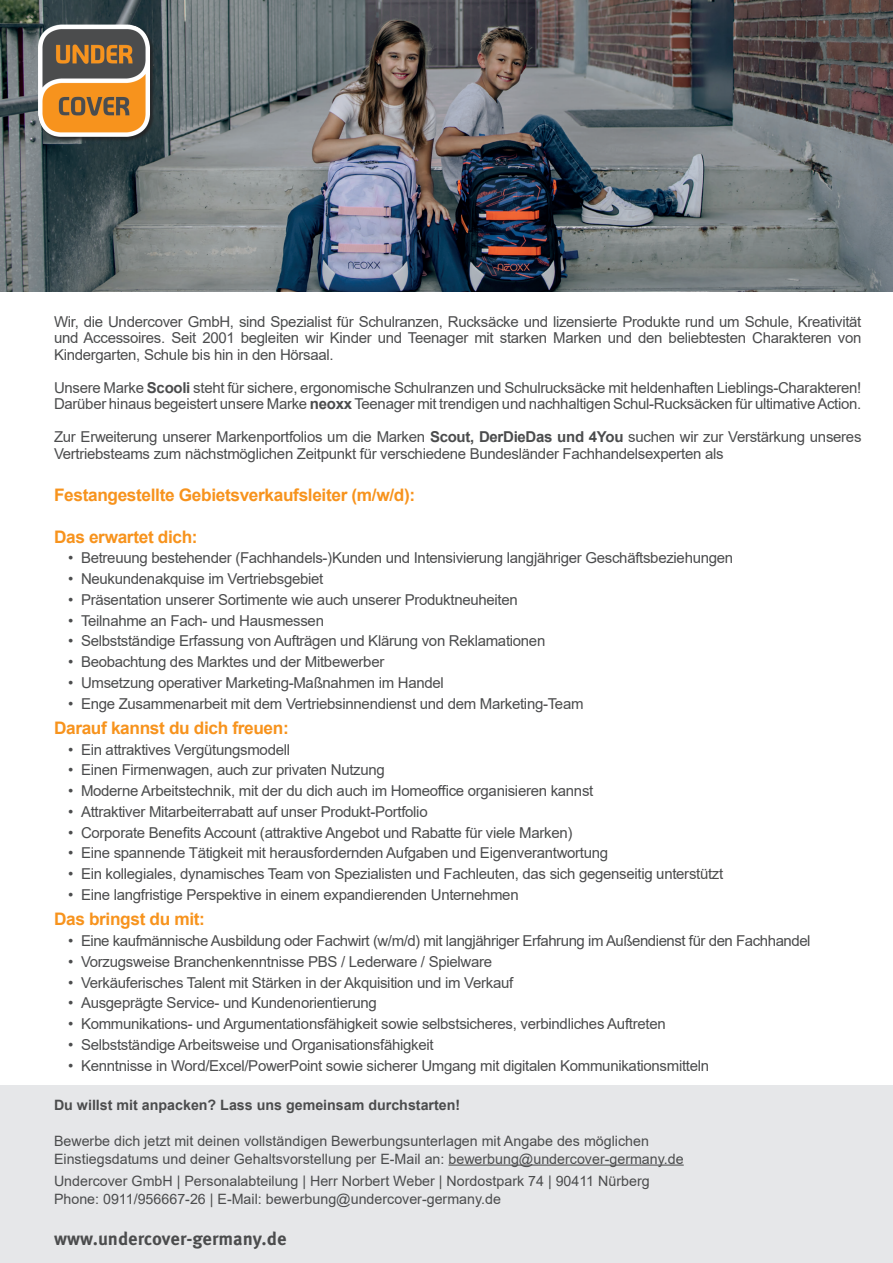
<style>
.page{position:relative;width:893px;height:1263px;background:#fff}
.page>*{position:absolute;margin:0;border:0;box-sizing:border-box;transform-origin:0 0}
.t1{font:700 18.3px "Meta Pro";color:#4b4c4d}
.t2{font:700 17.25px "Arial";letter-spacing:-.02em;color:#f7931d}
.t3{font:15px/16.5px "Arial";letter-spacing:-.02em;color:#4b4c4d}
.t4{font:14.25px/18px "Arial";color:#4b4c4d}
.t5{font:700 14.25px "Arial";color:#4b4c4d}
.s1{font-weight:700}
</style>
<div class="page">
<div style="left:0;top:1086px;width:893px;height:177px;background:#e6e7e9"></div>
<img style="left:0;top:0;width:893px;height:291px">
<img style="left:24px;top:21px;width:137px;height:125px">
<hr style="left:448px;top:1164px;width:236px;height:1px;background:#4b4c4d">
<p class="t3" style="left:54px;top:313px;width:809px;text-align:justify">Wir, die Undercover GmbH, sind Spezialist für Schulranzen, Rucksäcke und lizensierte Produkte rund um Schule, Kreativität und Accessoires. Seit 2001 begleiten wir Kinder und Teenager mit starken Marken und den beliebtesten Charakteren von Kindergarten, Schule bis hin in den Hörsaal.</p>
<p class="t3" style="left:54px;top:379px;width:809px">Unsere Marke <span class="s1">Scooli</span> steht für sichere, ergonomische Schulranzen und Schulrucksäcke mit heldenhaften Lieblings-Charakteren!<br>Darüber hinaus begeistert unsere Marke <span class="s1">neoxx</span> Teenager mit trendigen und nachhaltigen Schul-Rucksäcken für ultimative Action.</p>
<p class="t3" style="left:54px;top:429px;width:809px">Zur Erweiterung unserer Markenportfolios um die Marken <span class="s1">Scout, DerDieDas und 4You</span> suchen wir zur Verstärkung unseres<br>Vertriebsteams zum nächstmöglichen Zeitpunkt für verschiedene Bundesländer Fachhandelsexperten als</p>
<p class="t2" style="left:54px;top:482px;width:363px">Festangestellte Gebietsverkaufsleiter (m/w/d):</p>
<p class="t2" style="left:54px;top:524px;width:145px">Das erwartet dich:</p>
<p class="t3" style="left:68px;top:550px;width:666px">• Betreuung bestehender (Fachhandels-)Kunden und Intensivierung langjähriger Geschäftsbeziehungen</p>
<p class="t3" style="left:68px;top:571px;width:257px">• Neukundenakquise im Vertriebsgebiet</p>
<p class="t3" style="left:68px;top:591px;width:451px">• Präsentation unserer Sortimente wie auch unserer Produktneuheiten</p>
<p class="t3" style="left:68px;top:612px;width:257px">• Teilnahme an Fach- und Hausmessen</p>
<p class="t3" style="left:68px;top:633px;width:479px">• Selbstständige Erfassung von Aufträgen und Klärung von Reklamationen</p>
<p class="t3" style="left:68px;top:653px;width:318px">• Beobachtung des Marktes und der Mitbewerber</p>
<p class="t3" style="left:68px;top:674px;width:377px">• Umsetzung operativer Marketing-Maßnahmen im Handel</p>
<p class="t3" style="left:68px;top:695px;width:517px">• Enge Zusammenarbeit mit dem Vertriebsinnendienst und dem Marketing-Team</p>
<p class="t2" style="left:54px;top:716px;width:236px">Darauf kannst du dich freuen:</p>
<p class="t3" style="left:68px;top:741px;width:223px">• Ein attraktives Vergütungsmodell</p>
<p class="t3" style="left:68px;top:762px;width:318px">• Einen Firmenwagen, auch zur privaten Nutzung</p>
<p class="t3" style="left:68px;top:783px;width:527px">• Moderne Arbeitstechnik, mit der du dich auch im Homeoffice organisieren kannst</p>
<p class="t3" style="left:68px;top:803px;width:361px">• Attraktiver Mitarbeiterrabatt auf unser Produkt-Portfolio</p>
<p class="t3" style="left:68px;top:824px;width:506px">• Corporate Benefits Account (attraktive Angebot und Rabatte für viele Marken)</p>
<p class="t3" style="left:68px;top:845px;width:541px">• Eine spannende Tätigkeit mit herausfordernden Aufgaben und Eigenverantwortung</p>
<p class="t3" style="left:68px;top:866px;width:657px">• Ein kollegiales, dynamisches Team von Spezialisten und Fachleuten, das sich gegenseitig unterstützt</p>
<p class="t3" style="left:68px;top:886px;width:452px">• Eine langfristige Perspektive in einem expandierenden Unternehmen</p>
<p class="t2" style="left:54px;top:907px;width:152px">Das bringst du mit:</p>
<p class="t3" style="left:68px;top:932px;width:744px">• Eine kaufmännische Ausbildung oder Fachwirt (w/m/d) mit langjähriger Erfahrung im Außendienst für den Fachhandel</p>
<p class="t3" style="left:68px;top:953px;width:425px">• Vorzugsweise Branchenkenntnisse PBS / Lederware / Spielware</p>
<p class="t3" style="left:68px;top:974px;width:447px">• Verkäuferisches Talent mit Stärken in der Akquisition und im Verkauf</p>
<p class="t3" style="left:68px;top:995px;width:310px">• Ausgeprägte Service- und Kundenorientierung</p>
<p class="t3" style="left:68px;top:1015px;width:599px">• Kommunikations- und Argumentationsfähigkeit sowie selbstsicheres, verbindliches Auftreten</p>
<p class="t3" style="left:68px;top:1036px;width:367px">• Selbstständige Arbeitsweise und Organisationsfähigkeit</p>
<p class="t3" style="left:68px;top:1057px;width:642px">• Kenntnisse in Word/Excel/PowerPoint sowie sicherer Umgang mit digitalen Kommunikationsmitteln</p>
<p class="t5" style="left:54px;top:1095px;width:408px">Du willst mit anpacken? Lass uns gemeinsam durchstarten!</p>
<p class="t4" style="left:54px;top:1131px;width:631px">Bewerbe dich jetzt mit deinen vollständigen Bewerbungsunterlagen mit Angabe des möglichen<br>Einstiegsdatums und deiner Gehaltsvorstellung per E-Mail an: bewerbung@undercover-germany.de</p>
<p class="t4" style="left:54px;top:1172px;width:597px">Undercover GmbH | Personalabteilung | Herr Norbert Weber | Nordostpark 74 | 90411 Nürberg<br>Phone: 0911/956667-26 | E-Mail: bewerbung@undercover-germany.de</p>
<p class="t1" style="left:54px;top:1227px;width:234px">www.undercover-germany.de</p>
</div>
